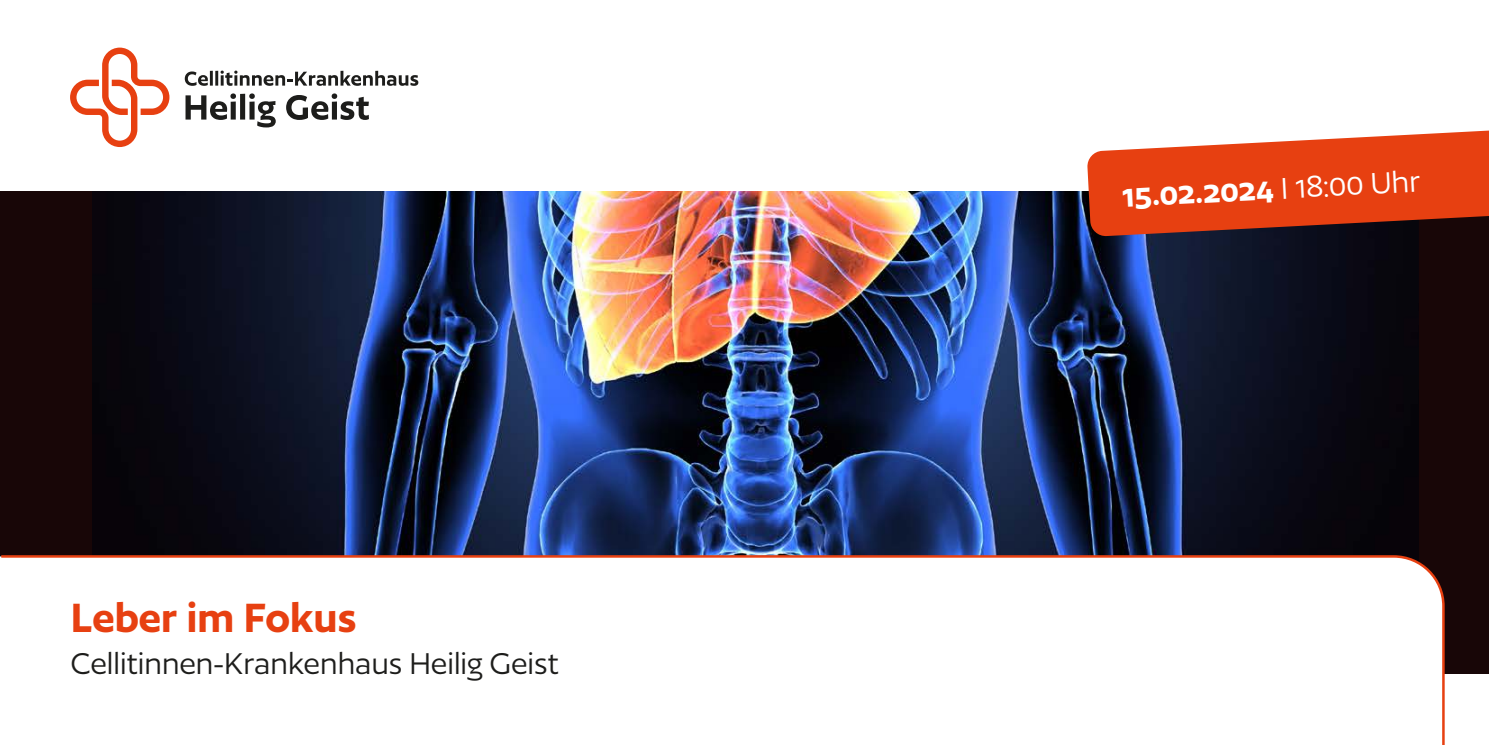
<style>
.page{position:relative;width:1489px;height:745px;background:#fff}
.page>*{position:absolute;margin:0;border:0;box-sizing:border-box;transform-origin:0 0}
.t1{font:700 47.5px "Author Variable";color:#e74011}
.t2{font:35px "Author";color:#1d1d1b}
.t3{font:700 35px "Author Variable";color:#fff}
</style>
<div class="page">
<div style="left:0;top:191px;width:1488px;height:482px;background:#180607"></div>
<img style="left:92px;top:191px;width:1325px;height:362px">
<svg style="left:70px;top:48px;width:99px;height:99px"></svg>
<svg style="left:185px;top:93px;width:51px;height:27px"></svg>
<div style="left:240px;top:94px;width:5px;height:25px;background:#1d1d1b"></div>
<svg style="left:249px;top:93px;width:27px;height:34px"></svg>
<svg style="left:286px;top:93px;width:83px;height:27px"></svg>
<svg style="left:185px;top:71px;width:23px;height:15px"></svg>
<hr style="left:210px;top:71px;width:3px;height:15px;background:#1d1d1b">
<hr style="left:215px;top:71px;width:3px;height:15px;background:#1d1d1b">
<svg style="left:220px;top:71px;width:198px;height:15px"></svg>
<svg style="left:1086px;top:130px;width:402px;height:106px;fill:#e74011"></svg>
<div style="left:0;top:553px;width:1445px;height:191px;background:#fff"></div>
<h1 class="t1" style="left:71px;top:592px;width:287px">Leber im Fokus</h1>
<p class="t2" style="left:71px;top:646px;width:489px">Cellitinnen-Krankenhaus Heilig Geist</p>
<p class="t3" style="left:1120px;top:178px;width:300px;rotate:-3deg">15.02.2024 I 18:00 Uhr</p>
</div>
